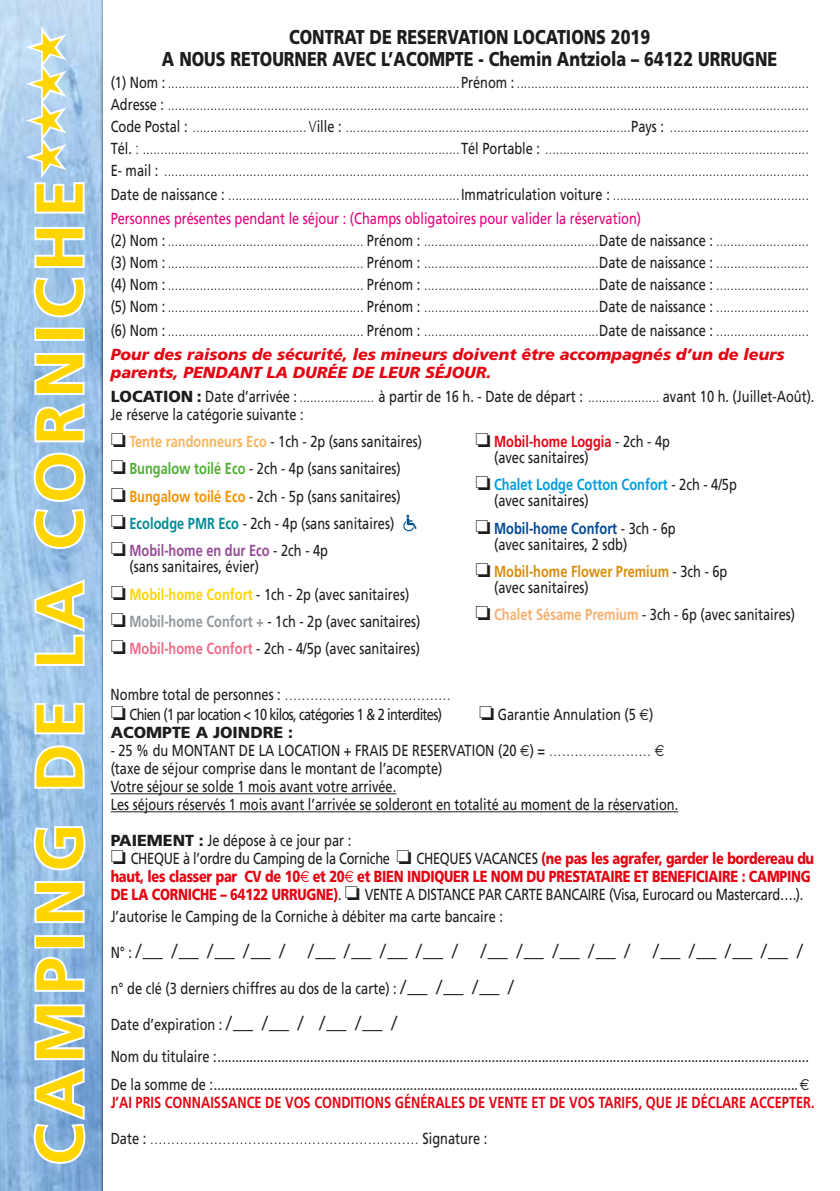
<style>
.page{position:relative;width:840px;height:1191px;background:#fff}
.page>*{position:absolute;margin:0;border:0;box-sizing:border-box;transform-origin:0 0}
.t1{font:700 66.2px "Frutiger";letter-spacing:.1em;color:#ffd500}
.t2{font:900 20px/22px "Frutiger";color:#1d1d1b;text-align:center;scale:.8 1}
.t3{font:300 20px "Frutiger";color:#1d1d1b}
.t4{font:300 16px/22px "Frutiger";color:#1d1d1b;text-align:justify;scale:.8 1}
.t5{font:16px/27.4px "Frutiger";color:#1d1d1b;scale:.8 1}
.t6{font:900 16px/18px "Frutiger";letter-spacing:-.02em;color:#e30613;scale:.8 1}
.t7{font:16px/20px "Frutiger";letter-spacing:-.05em;color:#1d1d1b;scale:.8 1}
.t8{font:700 16px/16px "Frutiger";color:#d68d0e;scale:.8 1}
.t9{font:900 16px "Frutiger";color:#1d1d1b}
.s1{font-weight:400}
.s2{font-weight:400;color:#e6007d}
.s3{font-weight:900;font-style:italic;color:#e30613}
.s4{font-weight:900}
.s5{font-weight:300}
.s6{font-weight:700;color:#f9b55c}
.s7{font-weight:700;color:#52ae32}
.s8{font-weight:700;color:#f39200}
.s9{font-weight:700;color:#008c96}
.s10{font-weight:700;color:#954b97}
.s11{font-weight:700;color:#ffd500}
.s12{font-weight:700;color:#91989c}
.s13{font-weight:700;color:#ed6d8a}
.s14{font-weight:700;color:#e30613}
.s15{font-weight:700;color:#009edc}
.s16{font-weight:700;color:#024995}
.s17{color:#1d1d1b}
.s18{font-weight:400;color:#1d1d1b}
.s19{font-weight:700;color:#f7ae6f}
.s20{font-family:"Euro Sans"}
.s21{font-family:"Euro Sans";font-weight:400}
.s22{font-weight:400;font-size:16px}
.s23{font-weight:300;font-size:20px}
</style>
<div class="page">
<img style="left:0;top:0;width:102px;height:1191px">
<hr style="left:111px;top:793px;width:285px;height:1px;background:#1d1d1b">
<hr style="left:111px;top:811px;width:567px;height:1px;background:#1d1d1b">
<svg style="left:32px;top:1002px;width:56px;height:163px"></svg>
<svg style="left:32px;top:955px;width:55px;height:38px"></svg>
<div style="left:34px;top:935px;width:51px;height:13px;border:4px solid #fff"></div>
<svg style="left:32px;top:879px;width:55px;height:46px"></svg>
<svg style="left:32px;top:824px;width:55px;height:48px"></svg>
<svg style="left:32px;top:743px;width:55px;height:47px"></svg>
<svg style="left:32px;top:701px;width:55px;height:35px"></svg>
<svg style="left:32px;top:576px;width:56px;height:92px"></svg>
<svg style="left:32px;top:450px;width:55px;height:101px"></svg>
<svg style="left:32px;top:351px;width:56px;height:93px"></svg>
<div style="left:34px;top:328px;width:51px;height:13px;border:4px solid #fff"></div>
<svg style="left:32px;top:225px;width:55px;height:94px"></svg>
<svg style="left:27px;top:20px;width:60px;height:196px"></svg>
<svg style="left:403px;top:514px;width:14px;height:18px"></svg>
<h1 class="t1" style="left:21px;top:1165px;width:1135px;rotate:-90deg">CAMPING DE LA CORNICHE★★★★</h1>
<p class="t2" style="left:162px;top:26px;width:770px">CONTRAT DE RESERVATION LOCATIONS 2019<br>A NOUS RETOURNER AVEC L’ACOMPTE - Chemin Antziola – 64122 URRUGNE</p>
<p class="t4" style="left:111px;top:71px;width:873px"><span class="s1">(1) Nom :</span> ..................................................................................<span class="s1">Prénom :</span> ..................................................................................<br><span class="s1">Adresse :</span> ....................................................................................................................................................................................<br><span class="s1">Code Postal :</span> ................................ V<span class="s1">ille :</span> ................................................................................<span class="s1">Pays :</span> .......................................<br><span class="s1">Tél.</span> : .........................................................................................<span class="s1">Tél Portable :</span> ..........................................................................<br><span class="s1">E- mail :</span> .....................................................................................................................................................................................</p>
<p class="t4" style="left:111px;top:182px;width:873px;line-height:24px"><span class="s1">Date de naissance :</span> .................................................................<span class="s1">Immatriculation voiture :</span> .......................................................<br><span class="s2">Personnes présentes pendant le séjour : (Champs obligatoires pour valider la réservation)</span></p>
<p class="t4" style="left:111px;top:229px;width:873px"><span class="s1">(2) Nom :</span> ....................................................... <span class="s1">Prénom :</span> .................................................<span class="s1">Date de naissance :</span> .......................... <span class="s1">(3) Nom :</span> ....................................................... <span class="s1">Prénom :</span> .................................................<span class="s1">Date de naissance :</span> .......................... <span class="s1">(4) Nom :</span> ....................................................... <span class="s1">Prénom :</span> .................................................<span class="s1">Date de naissance :</span> .......................... <span class="s1">(5) Nom :</span> ....................................................... <span class="s1">Prénom :</span> .................................................<span class="s1">Date de naissance :</span> ..........................</p>
<p class="t4" style="left:111px;top:318px;width:873px;line-height:24px"><span class="s1">(6) Nom :</span> ....................................................... <span class="s1">Prénom :</span> .................................................<span class="s1">Date de naissance :</span> ..........................<br><span class="s3">Pour des raisons de sécurité, les mineurs doivent être accompagnés d’un de leurs</span></p>
<p class="t5" style="left:111px;top:360px;width:880px;line-height:24px"><span class="s3">parents, PENDANT LA DURÉE DE LEUR SÉJOUR.<br></span><span class="s4">LOCATION :</span> Date d’arrivée : <span class="s5">.....................</span> à partir de 16 h. - Date de départ : <span class="s5">....................</span> avant 10 h. (Juillet-Août).</p>
<p class="t5" style="left:111px;top:401px;width:242px">Je réserve la catégorie suivante :</p>
<p class="t5" style="left:111px;top:427px;width:390px">❏ <span class="s6">Tente randonneurs Eco</span> - 1ch - 2p (sans sanitaires) ❏ <span class="s7">Bungalow toilé Eco</span> - 2ch - 4p (sans sanitaires)<br>❏ <span class="s8">Bungalow toilé Eco</span> - 2ch - 5p (sans sanitaires)<br>❏ <span class="s9">Ecolodge PMR Eco</span> - 2ch - 4p (sans sanitaires)<br>❏ <span class="s10">Mobil-home en dur Eco</span> - 2ch - 4p</p>
<p class="t5" style="left:111px;top:553px;width:388px;text-indent:19px">(sans sanitaires, évier)<br>❏ <span class="s11">Mobil-home Confort</span> - 1ch - 2p (avec sanitaires) ❏ <span class="s12">Mobil-home Confort +</span> - 1ch - 2p (avec sanitaires) ❏ <span class="s13">Mobil-home Confort</span> - 2ch - 4/5p (avec sanitaires)</p>
<p class="t7" style="left:111px;top:684px;width:426px">Nombre total de personnes : <span class="s5">………………………………… </span>❏ Chien (1 par location &lt; 10 kilos, catégories 1 &amp; 2 interdites)</p>
<p class="t5" style="left:494px;top:433px;width:221px;line-height:16px;text-indent:-19px">❏ <span class="s14">Mobil-home Loggia</span> - 2ch - 4p (avec sanitaires)</p>
<p class="t5" style="left:494px;top:476px;width:305px;line-height:16px;text-indent:-19px">❏ <span class="s15">Chalet Lodge Cotton Confort</span> - 2ch - 4/5p (avec sanitaires)</p>
<p class="t5" style="left:494px;top:520px;width:228px;line-height:16px;text-indent:-19px">❏ <span class="s16">Mobil-home Confort</span> - 3ch - 6p (avec sanitaires, 2 sdb)</p>
<p class="t8" style="left:494px;top:563px;width:293px;text-indent:-19px"><span class="s17">❏</span> Mobil-home Flower Premium <span class="s18">- 3ch - 6p (avec sanitaires)</span></p>
<p class="t5" style="left:475px;top:601px;width:401px">❏ <span class="s19">Chalet Sésame Premium</span> - 3ch - 6p (avec sanitaires)</p>
<p class="t5" style="left:479px;top:701px;width:219px">❏ Garantie Annulation (5 <span class="s20">E</span>)</p>
<p class="t9" style="left:111px;top:723px;width:184px">ACOMPTE A JOINDRE :</p>
<p class="t5" style="left:111px;top:741px;width:710px;line-height:18px">- 25 % du MONTANT DE LA LOCATION + FRAIS DE RESERVATION (20 <span class="s20">E</span>) = <span class="s5">……………………</span> <span class="s20">E </span>(taxe de séjour comprise dans le montant de l’acompte)<br>Votre séjour se solde 1 mois avant votre arrivée.<br>Les séjours réservés 1 mois avant l’arrivée se solderont en totalité au moment de la réservation.</p>
<p class="t6" style="left:111px;top:831px;width:880px"><span class="s17">PAIEMENT :</span> <span class="s18">Je dépose à ce jour par :<br></span><span class="s17">❏</span> <span class="s18">CHEQUE à l’ordre du Camping de la Corniche</span> <span class="s17">❏</span> <span class="s18">CHEQUES VACANCES</span> (ne pas les agrafer, garder le bordereau du haut, les classer par CV de 10<span class="s21">E</span> et 20<span class="s21">E</span> et BIEN INDIQUER LE NOM DU PRESTATAIRE ET BENEFICIAIRE : CAMPING DE LA CORNICHE – 64122 URRUGNE)<span class="s18">.</span> <span class="s17">❏</span> <span class="s18">VENTE A DISTANCE PAR CARTE BANCAIRE (Visa, Eurocard ou Mastercard….).</span></p>
<p class="t5" style="left:111px;top:903px;width:491px">J’autorise le Camping de la Corniche à débiter ma carte bancaire :</p>
<p class="t3" style="left:111px;top:940px;width:693px"><span class="s22">N° :</span> /— /— /— /— / /— /— /— /— / /— /— /— /— / /— /— /— /— /</p>
<p class="t5" style="left:111px;top:975px;width:505px">n° de clé (3 derniers chiffres au dos de la carte) : <span class="s23">/— /— /— /</span></p>
<p class="t5" style="left:111px;top:1008px;width:873px;line-height:32px">Date d’expiration : <span class="s23">/— /— / /— /— /<br></span>Nom du titulaire :......................................................................................................................................................................</p>
<p class="t5" style="left:111px;top:1075px;width:880px;line-height:18px">De la somme de :....................................................................................................................................................................<span class="s20">E<br></span><span class="s14">J’AI PRIS CONNAISSANCE DE VOS CONDITIONS GÉNÉRALES DE VENTE ET DE VOS TARIFS, QUE JE DÉCLARE ACCEPTER.</span></p>
<p class="t4" style="left:111px;top:1127px;width:472px"><span class="s1">Date :</span> ……………………………………………………… <span class="s1">Signature :</span></p>
</div>
